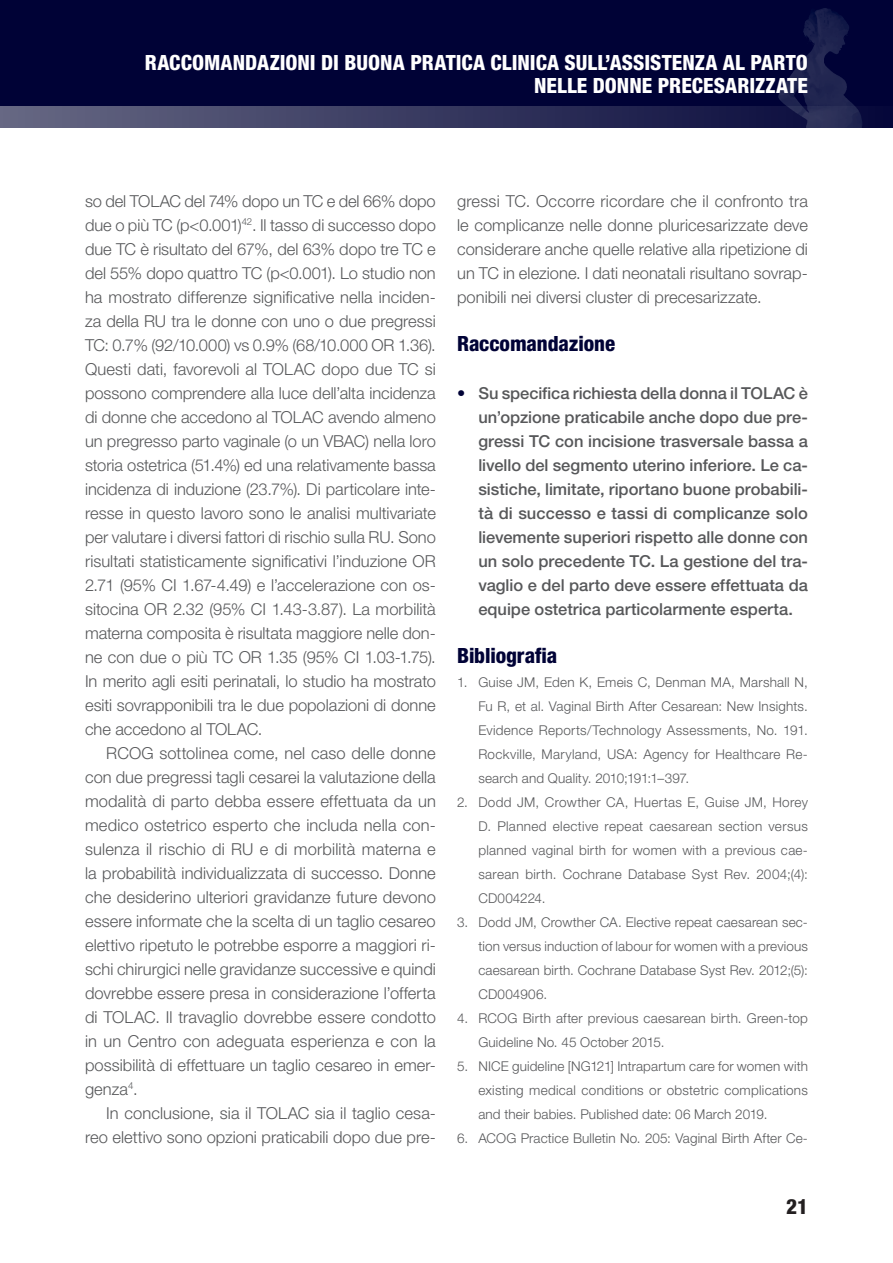
<style>
.page{position:relative;width:893px;height:1263px;background:#fff}
.page>*{position:absolute;margin:0;border:0;box-sizing:border-box;transform-origin:0 0}
.t1{font:800 condensed 21px/22.5px "Helvetica Neue LT Std";color:#fff;text-align:right}
.T2{font:800 condensed 21px "Helvetica Neue LT Std";letter-spacing:-.005em;color:#000236}
.T2_-_Biblio{font:800 condensed 21px "Helvetica Neue LT Std";letter-spacing:-.005em;color:#000236}
.t2{font:800 condensed 21px "Helvetica Neue LT Std";color:#231f20}
.Testo{font:300 16.5px/24px "Helvetica Neue LT Std";color:#57585a;text-align:justify}
.Raccomandazioni{font:500 16.5px/24px "Helvetica Neue LT Std";color:#57585a;text-align:justify}
.t3{font:300 13.5px/24px "Helvetica Neue LT Std";letter-spacing:.015em;color:#57585a;text-align:justify}
.s1{color:#000236}
</style>
<div class="page">
<div style="left:0;top:0;width:893px;height:128px;background:#000236"></div>
<img style="left:778px;top:8px;width:77px;height:98px">
<svg style="left:0;top:106px;width:863px;height:22px;background:#393b61"></svg>
<p class="t1" style="left:145px;top:51px;width:665px">RACCOMANDAZIONI DI BUONA PRATICA CLINICA SULL’ASSISTENZA AL PARTO<br>NELLE DONNE PRECESARIZZATE</p>
<p class="Testo" style="left:85px;top:189px;width:352px">so del TOLAC del 74% dopo un TC e del 66% dopo due o più TC (p&lt;0.001)<sup>42</sup>. Il tasso di successo dopo due TC è risultato del 67%, del 63% dopo tre TC e del 55% dopo quattro TC (p&lt;0.001). Lo studio non ha mostrato differenze significative nella inciden&shy;za della RU tra le donne con uno o due pregressi TC: 0.7% (92/10.000) vs 0.9% (68/10.000 OR 1.36).<br>Questi dati, favorevoli al TOLAC dopo due TC si possono comprendere alla luce dell’alta incidenza di donne che accedono al TOLAC avendo almeno un pregresso parto vaginale (o un VBAC) nella loro storia ostetrica (51.4%) ed una relativamente bassa incidenza di induzione (23.7%). Di particolare inte&shy;resse in questo lavoro sono le analisi multivariate per valutare i diversi fattori di rischio sulla RU. Sono risultati statisticamente significativi l’induzione OR 2.71 (95% CI 1.67-4.49) e l’accelerazione con os&shy;sitocina OR 2.32 (95% CI 1.43-3.87). La morbilità materna composita è risultata maggiore nelle don&shy;ne con due o più TC OR 1.35 (95% CI 1.03-1.75).<br>In merito agli esiti perinatali, lo studio ha mostrato esiti sovrapponibili tra le due popolazioni di donne che accedono al TOLAC.</p>
<p class="Testo" style="left:85px;top:741px;width:352px;text-indent:21px">RCOG sottolinea come, nel caso delle donne con due pregressi tagli cesarei la valutazione della modalità di parto debba essere effettuata da un medico ostetrico esperto che includa nella con&shy;sulenza il rischio di RU e di morbilità materna e la probabilità individualizzata di successo. Donne che desiderino ulteriori gravidanze future devono essere informate che la scelta di un taglio cesareo elettivo ripetuto le potrebbe esporre a maggiori ri&shy;schi chirurgici nelle gravidanze successive e quindi dovrebbe essere presa in considerazione l’offerta di TOLAC. Il travaglio dovrebbe essere condotto in un Centro con adeguata esperienza e con la possibilità di effettuare un taglio cesareo in emer&shy;genza<sup>4</sup>.</p>
<p class="Testo" style="left:85px;top:1101px;width:352px;text-align:right">In conclusione, sia il TOLAC sia il taglio cesa&shy;reo elettivo sono opzioni praticabili dopo due pre-</p>
<p class="Testo" style="left:457px;top:189px;width:352px">gressi TC. Occorre ricordare che il confronto tra le complicanze nelle donne pluricesarizzate deve considerare anche quelle relative alla ripetizione di un TC in elezione. I dati neonatali risultano sovrap&shy;ponibili nei diversi cluster di precesarizzate.</p>
<p class="T2" style="left:457px;top:330px;width:160px">Raccomandazione</p>
<p class="Raccomandazioni" style="left:478px;top:381px;width:331px;text-indent:-21px"><span class="s1">•</span> Su specifica richiesta della donna il TOLAC è un’opzione praticabile anche dopo due pre&shy;gressi TC con incisione trasversale bassa a livello del segmento uterino inferiore. Le ca&shy;sistiche, limitate, riportano buone probabili&shy;tà di successo e tassi di complicanze solo lievemente superiori rispetto alle donne con un solo precedente TC. La gestione del tra&shy;vaglio e del parto deve essere effettuata da equipe ostetrica particolarmente esperta.</p>
<p class="T2_-_Biblio" style="left:457px;top:642px;width:102px">Bibliografia</p>
<p class="t3" style="left:478px;top:670px;width:331px;text-indent:-21px">1. Guise JM, Eden K, Emeis C, Denman MA, Marshall N, Fu R, et al. Vaginal Birth After Cesarean: New Insights.<br>Evidence Reports/Technology Assessments, No. 191.<br>Rockville, Maryland, USA: Agency for Healthcare Re&shy;search and Quality. 2010;191:1–397.</p>
<p class="t3" style="left:478px;top:790px;width:331px;text-indent:-21px">2. Dodd JM, Crowther CA, Huertas E, Guise JM, Horey D. Planned elective repeat caesarean section versus planned vaginal birth for women with a previous cae&shy;sarean birth. Cochrane Database Syst Rev. 2004;(4):<br>CD004224.</p>
<p class="t3" style="left:478px;top:910px;width:331px;text-indent:-21px">3. Dodd JM, Crowther CA. Elective repeat caesarean sec&shy;tion versus induction of labour for women with a previous caesarean birth. Cochrane Database Syst Rev. 2012;(5):<br>CD004906.</p>
<p class="t3" style="left:478px;top:1006px;width:331px;text-indent:-21px">4. RCOG Birth after previous caesarean birth. Green-top<br>Guideline No. 45 October 2015.</p>
<p class="t3" style="left:478px;top:1054px;width:331px;text-indent:-21px">5. NICE guideline [NG121] Intrapartum care for women with existing medical conditions or obstetric complications and their babies. Published date: 06 March 2019.</p>
<p class="t3" style="left:457px;top:1126px;width:352px">6. ACOG Practice Bulletin No. 205: Vaginal Birth After Ce-</p>
<p class="t2" style="left:786px;top:1194px;width:23px">21</p>
</div>
